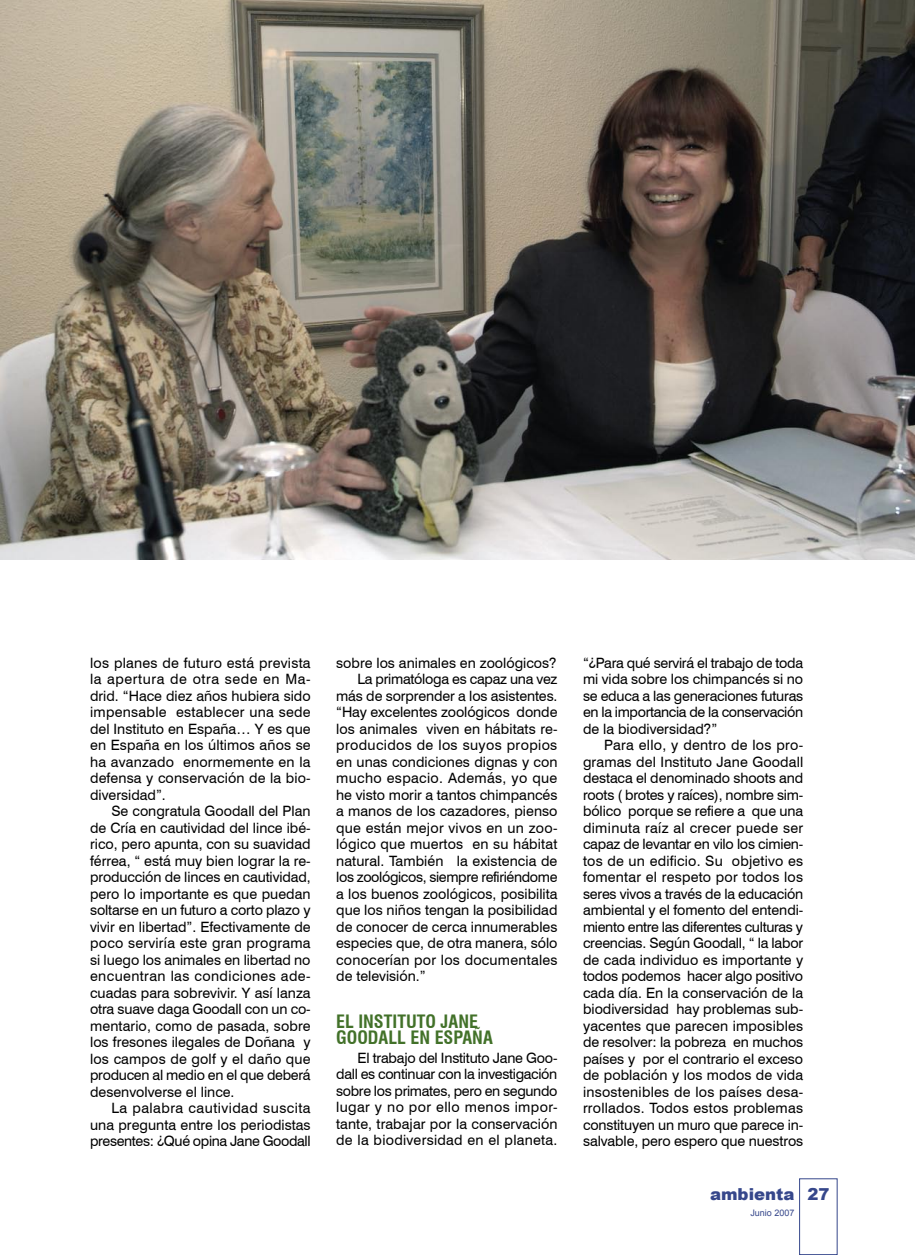
<style>
.page{position:relative;width:915px;height:1255px;background:#fff}
.page>*{position:absolute;margin:0;border:0;box-sizing:border-box;transform-origin:0 0}
.Ladillo{font:700 condensed 18px/16.5px "Swiss 721 BT";color:#427129}
.t1{font:900 16.5px "Arial";color:#36478b}
.Texto_general{font:14.25px/16.5px "Swiss 721 BT";color:#000;text-align:justify}
.t2{font:9px "Arial";color:#36478b}
</style>
<div class="page">
<div style="left:799px;top:1178px;width:38px;height:76px;border:1px solid #36478b"></div>
<img style="left:0;top:0;width:914px;height:559px">
<p class="Texto_general" style="left:90px;top:654px;width:222px">los planes de futuro está prevista la apertura de otra sede en Ma&shy;drid. “Hace diez años hubiera sido impensable establecer una sede del Instituto en España… Y es que en España en los últimos años se ha avanzado enormemente en la defensa y conservación de la bio&shy;diversidad”.</p>
<p class="Texto_general" style="left:90px;top:802px;width:222px;text-indent:21px">Se congratula Goodall del Plan de Cría en cautividad del lince ibé&shy;rico, pero apunta, con su suavidad férrea, “ está muy bien lograr la re&shy;producción de linces en cautividad, pero lo importante es que puedan soltarse en un futuro a corto plazo y vivir en libertad”. Efectivamente de poco serviría este gran programa si luego los animales en libertad no encuentran las condiciones ade&shy;cuadas para sobrevivir. Y así lanza otra suave daga Goodall con un co&shy;mentario, como de pasada, sobre los fresones ilegales de Doñana y los campos de golf y el daño que producen al medio en el que deberá desenvolverse el lince.</p>
<p class="Texto_general" style="left:90px;top:1099px;width:222px;text-indent:21px">La palabra cautividad suscita una pregunta entre los periodistas presentes: ¿Qué opina Jane Goodall</p>
<p class="Texto_general" style="left:336px;top:654px;width:222px">sobre los animales en zoológicos?</p>
<p class="Texto_general" style="left:336px;top:670px;width:223px;text-indent:21px">La primatóloga es capaz una vez más de sorprender a los asistentes. “Hay excelentes zoológicos donde los animales viven en hábitats re&shy;producidos de los suyos propios en unas condiciones dignas y con mucho espacio. Además, yo que he visto morir a tantos chimpancés a manos de los cazadores, pienso que están mejor vivos en un zoo&shy;lógico que muertos en su hábitat natural. También la existencia de los zoológicos, siempre refiriéndome a los buenos zoológicos, posibilita que los niños tengan la posibilidad de conocer de cerca innumerables especies que, de otra manera, sólo conocerían por los documentales de televisión.”</p>
<p class="Ladillo" style="left:336px;top:1012px;width:158px">EL INSTITUTO JANE<br>GOODALL EN ESPAÑA</p>
<p class="Texto_general" style="left:336px;top:1049px;width:223px;text-indent:21px">El trabajo del Instituto Jane Goo&shy;dall es continuar con la investigación sobre los primates, pero en segundo lugar y no por ello menos impor&shy;tante, trabajar por la conservación de la biodiversidad en el planeta.</p>
<p class="Texto_general" style="left:583px;top:654px;width:222px">“¿Para qué servirá el trabajo de toda mi vida sobre los chimpancés si no se educa a las generaciones futuras en la importancia de la conservación de la biodiversidad?”</p>
<p class="Texto_general" style="left:583px;top:736px;width:222px;text-indent:21px">Para ello, y dentro de los pro&shy;gramas del Instituto Jane Goodall destaca el denominado shoots and roots ( brotes y raíces), nombre sim&shy;bólico porque se refiere a que una diminuta raíz al crecer puede ser capaz de levantar en vilo los cimien&shy;tos de un edificio. Su objetivo es fomentar el respeto por todos los seres vivos a través de la educación ambiental y el fomento del entendi&shy;miento entre las diferentes culturas y creencias. Según Goodall, “ la labor de cada individuo es importante y todos podemos hacer algo positivo cada día. En la conservación de la biodiversidad hay problemas sub&shy;yacentes que parecen imposibles de resolver: la pobreza en muchos países y por el contrario el exceso de población y los modos de vida insostenibles de los países desa&shy;rrollados. Todos estos problemas constituyen un muro que parece in&shy;salvable, pero espero que nuestros</p>
<p class="t1" style="left:709px;top:1181px;width:86px">ambienta</p>
<p class="t2" style="left:750px;top:1207px;width:46px">Junio 2007</p>
<p class="t1" style="left:807px;top:1181px;width:24px">27</p>
</div>
